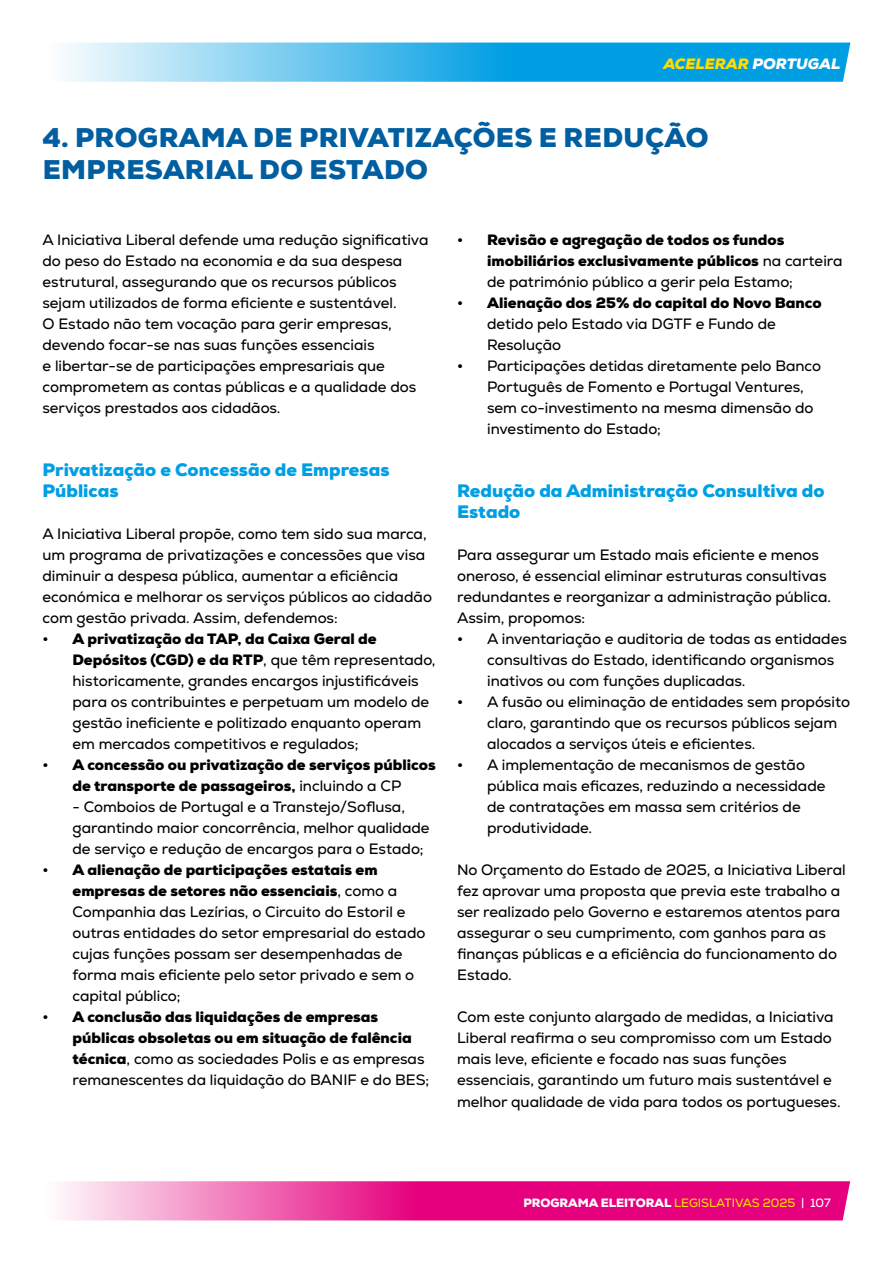
<style>
.page{position:relative;width:893px;height:1263px;background:#fff}
.page>*{position:absolute;margin:0;border:0;box-sizing:border-box;transform-origin:0 0}
.t1{font:900 27px/32.4px "Nexa";letter-spacing:.015em;color:#005ea1}
.t2{font:900 18px/21px "Nexa";color:#009fe3}
.t3{font:15px/21px "Nexa";color:#000}
.t4{font:900 15px/21px "Nexa";color:#000}
.t5{font:italic 900 15px "Nexa";color:#fd0}
.t6{font:900 12px "Nexa";color:#fff}
.s1{color:#fff}
.s2{font-weight:800}
.s3{font-weight:900}
.s4{font-weight:400}
.s5{font-weight:400;color:#fd0}
</style>
<div class="page">
<svg style="left:60px;top:1181px;width:790px;height:39px;background:#eb399a"></svg>
<svg style="left:65px;top:43px;width:785px;height:39px;background:#47b9ea"></svg>
<p class="t5" style="left:663px;top:55px;width:179px">ACELERAR <span class="s1">PORTUGAL</span></p>
<h1 class="t1" style="left:43px;top:121px;width:668px">4. PROGRAMA DE PRIVATIZAÇÕES E REDUÇÃO<br>EMPRESARIAL DO ESTADO</h1>
<p class="t3" style="left:43px;top:230px;width:388px">A Iniciativa Liberal defende uma redução significativa do peso do Estado na economia e da sua despesa estrutural, assegurando que os recursos públicos sejam utilizados de forma eficiente e sustentável.<br>O Estado não tem vocação para gerir empresas, devendo focar-se nas suas funções essenciais<br>e libertar-se de participações empresariais que comprometem as contas públicas e a qualidade dos serviços prestados aos cidadãos.</p>
<p class="t2" style="left:43px;top:459px;width:349px">Privatização e Concessão de Empresas<br>Públicas</p>
<p class="t3" style="left:43px;top:524px;width:391px">A Iniciativa Liberal propõe, como tem sido sua marca, um programa de privatizações e concessões que visa diminuir a despesa pública, aumentar a eficiência económica e melhorar os serviços públicos ao cidadão com gestão privada. Assim, defendemos:</p>
<p class="t3" style="left:73px;top:629px;width:365px;text-indent:-30px"><span class="s2">•</span> <span class="s3">A privatização da TAP, da Caixa Geral de Depósitos (CGD) e da RTP</span>, que têm representado, historicamente, grandes encargos injustificáveis para os contribuintes e perpetuam um modelo de gestão ineficiente e politizado enquanto operam em mercados competitivos e regulados;</p>
<p class="t4" style="left:43px;top:754px;width:395px;text-align:center"><span class="s2">•</span> A concessão ou privatização de serviços públicos de transporte de passageiros, <span class="s4">incluindo a CP</span></p>
<p class="t3" style="left:73px;top:797px;width:359px">- Comboios de Portugal e a Transtejo/Soflusa, garantindo maior concorrência, melhor qualidade de serviço e redução de encargos para o Estado;</p>
<p class="t3" style="left:73px;top:860px;width:354px;text-indent:-30px"><span class="s2">•</span> <span class="s3">A alienação de participações estatais em empresas de setores não essenciais</span>, como a Companhia das Lezírias, o Circuito do Estoril e outras entidades do setor empresarial do estado cujas funções possam ser desempenhadas de forma mais eficiente pelo setor privado e sem o capital público;</p>
<p class="t4" style="left:73px;top:1006px;width:358px;text-indent:-30px"><span class="s2">•</span> A conclusão das liquidações de empresas públicas obsoletas ou em situação de falência técnica<span class="s4">, como as sociedades Polis e as empresas remanescentes da liquidação do BANIF e do BES;</span></p>
<p class="t4" style="left:487px;top:230px;width:357px;text-indent:-30px"><span class="s2">•</span> Revisão e agregação de todos os fundos imobiliários exclusivamente públicos <span class="s4">na carteira de património público a gerir pela Estamo;</span></p>
<p class="t3" style="left:487px;top:293px;width:336px;text-indent:-30px"><span class="s2">•</span> <span class="s3">Alienação dos 25% do capital do Novo Banco </span>detido pelo Estado via DGTF e Fundo de<br>Resolução</p>
<p class="t3" style="left:487px;top:356px;width:336px;text-indent:-30px"><span class="s2">•</span> Participações detidas diretamente pelo Banco Português de Fomento e Portugal Ventures, sem co-investimento na mesma dimensão do investimento do Estado;</p>
<p class="t2" style="left:457px;top:481px;width:369px">Redução da Administração Consultiva do<br>Estado</p>
<p class="t3" style="left:457px;top:545px;width:375px">Para assegurar um Estado mais eficiente e menos oneroso, é essencial eliminar estruturas consultivas redundantes e reorganizar a administração pública.<br>Assim, propomos:</p>
<p class="t3" style="left:487px;top:629px;width:361px;text-indent:-30px"><span class="s2">•</span> A inventariação e auditoria de todas as entidades consultivas do Estado, identificando organismos inativos ou com funções duplicadas.</p>
<p class="t3" style="left:487px;top:692px;width:364px;text-indent:-30px"><span class="s2">•</span> A fusão ou eliminação de entidades sem propósito claro, garantindo que os recursos públicos sejam alocados a serviços úteis e eficientes.</p>
<p class="t3" style="left:487px;top:755px;width:340px;text-indent:-30px"><span class="s2">•</span> A implementação de mecanismos de gestão pública mais eficazes, reduzindo a necessidade de contratações em massa sem critérios de produtividade.</p>
<p class="t3" style="left:457px;top:860px;width:390px">No Orçamento do Estado de 2025, a Iniciativa Liberal fez aprovar uma proposta que previa este trabalho a ser realizado pelo Governo e estaremos atentos para assegurar o seu cumprimento, com ganhos para as finanças públicas e a eficiência do funcionamento do Estado.</p>
<p class="t3" style="left:457px;top:1007px;width:385px">Com este conjunto alargado de medidas, a Iniciativa Liberal reafirma o seu compromisso com um Estado mais leve, eficiente e focado nas suas funções essenciais, garantindo um futuro mais sustentável e melhor qualidade de vida para todos os portugueses.</p>
<p class="t6" style="left:523px;top:1194px;width:309px">PROGRAMA ELEITORAL <span class="s5">LEGISLATIVAS 2025</span> <span class="s4">| 107</span></p>
</div>
